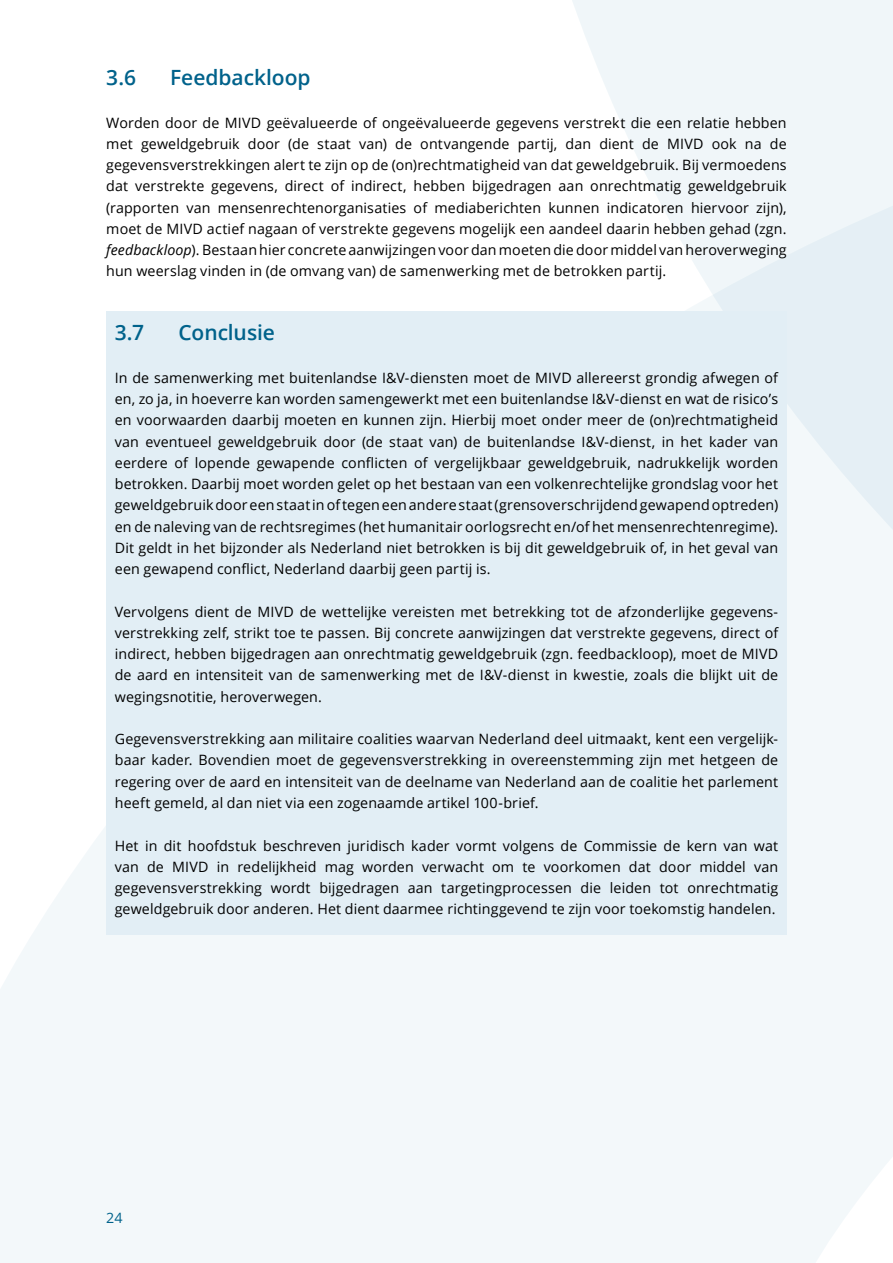
<style>
.page{position:relative;width:893px;height:1263px;background:#fff}
.page>*{position:absolute;margin:0;border:0;box-sizing:border-box;transform-origin:0 0}
.t1{font:600 21px "Open Sans";letter-spacing:-.005em;color:#00628b}
.t2{font:14.25px/21.3px "Open Sans";letter-spacing:.01em;color:#000;text-align:justify}
.t3{font:14.25px "Open Sans";color:#00628b}
.s1{font-style:italic}
</style>
<div class="page">
<div style="left:0;top:826px;width:893px;height:437px;background:#f3f8fa"></div>
<svg style="left:488px;top:0;width:405px;height:1006px;fill:#f3f8fa"></svg>
<div style="left:106px;top:311px;width:681px;height:55px;background:#e2eef5"></div>
<div style="left:106px;top:359px;width:681px;height:235px;background:#e2eef5"></div>
<div style="left:106px;top:593px;width:681px;height:129px;background:#e2eef5"></div>
<div style="left:106px;top:720px;width:681px;height:108px;background:#e2eef5"></div>
<div style="left:106px;top:827px;width:681px;height:108px;background:#e2eef5"></div>
<h1 class="t1" style="left:106px;top:63px;width:31px">3.6</h1>
<h1 class="t1" style="left:170px;top:63px;width:142px">Feedbackloop</h1>
<p class="t2" style="left:106px;top:111px;width:682px">Worden door de MIVD geëvalueerde of ongeëvalueerde gegevens verstrekt die een relatie hebben met geweldgebruik door (de staat van) de ontvangende partij, dan dient de MIVD ook na de gegevensverstrekkingen alert te zijn op de (on)rechtmatigheid van dat geweldgebruik. Bij vermoedens dat verstrekte gegevens, direct of indirect, hebben bijgedragen aan onrechtmatig geweldgebruik (rapporten van mensenrechtenorganisaties of mediaberichten kunnen indicatoren hiervoor zijn), moet de MIVD actief nagaan of verstrekte gegevens mogelijk een aandeel daarin hebben gehad (zgn. <span class="s1">feedbackloop</span>). Bestaan hier concrete aanwijzingen voor dan moeten die door middel van heroverweging hun weerslag vinden in (de omvang van) de samenwerking met de betrokken partij.</p>
<h1 class="t1" style="left:115px;top:318px;width:31px">3.7</h1>
<h1 class="t1" style="left:179px;top:318px;width:98px">Conclusie</h1>
<p class="t2" style="left:115px;top:366px;width:665px">In de samenwerking met buitenlandse I&amp;V-diensten moet de MIVD allereerst grondig afwegen of en, zo ja, in hoeverre kan worden samengewerkt met een buitenlandse I&amp;V-dienst en wat de risico’s en voorwaarden daarbij moeten en kunnen zijn. Hierbij moet onder meer de (on)rechtmatigheid van eventueel geweldgebruik door (de staat van) de buitenlandse I&amp;V-dienst, in het kader van eerdere of lopende gewapende conflicten of vergelijkbaar geweldgebruik, nadrukkelijk worden betrokken. Daarbij moet worden gelet op het bestaan van een volkenrechtelijke grondslag voor het geweldgebruik door een staat in of tegen een andere staat (grensoverschrijdend gewapend optreden) en de naleving van de rechtsregimes (het humanitair oorlogsrecht en/of het mensenrechtenregime).<br>Dit geldt in het bijzonder als Nederland niet betrokken is bij dit geweldgebruik of, in het geval van een gewapend conflict, Nederland daarbij geen partij is.</p>
<p class="t2" style="left:115px;top:600px;width:665px">Vervolgens dient de MIVD de wettelijke vereisten met betrekking tot de afzonderlijke gegevens&shy;verstrekking zelf, strikt toe te passen. Bij concrete aanwijzingen dat verstrekte gegevens, direct of indirect, hebben bijgedragen aan onrechtmatig geweldgebruik (zgn. feedbackloop), moet de MIVD de aard en intensiteit van de samenwerking met de I&amp;V-dienst in kwestie, zoals die blijkt uit de wegingsnotitie, heroverwegen.</p>
<p class="t2" style="left:115px;top:728px;width:665px">Gegevensverstrekking aan militaire coalities waarvan Nederland deel uitmaakt, kent een vergelijk&shy;baar kader. Bovendien moet de gegevensverstrekking in overeenstemming zijn met hetgeen de regering over de aard en intensiteit van de deelname van Nederland aan de coalitie het parlement heeft gemeld, al dan niet via een zogenaamde artikel 100-brief.</p>
<p class="t2" style="left:115px;top:834px;width:665px">Het in dit hoofdstuk beschreven juridisch kader vormt volgens de Commissie de kern van wat van de MIVD in redelijkheid mag worden verwacht om te voorkomen dat door middel van gegevensverstrekking wordt bijgedragen aan targetingprocessen die leiden tot onrechtmatig geweldgebruik door anderen. Het dient daarmee richtinggevend te zijn voor toekomstig handelen.</p>
<p class="t3" style="left:106px;top:1208px;width:18px">24</p>
</div>
